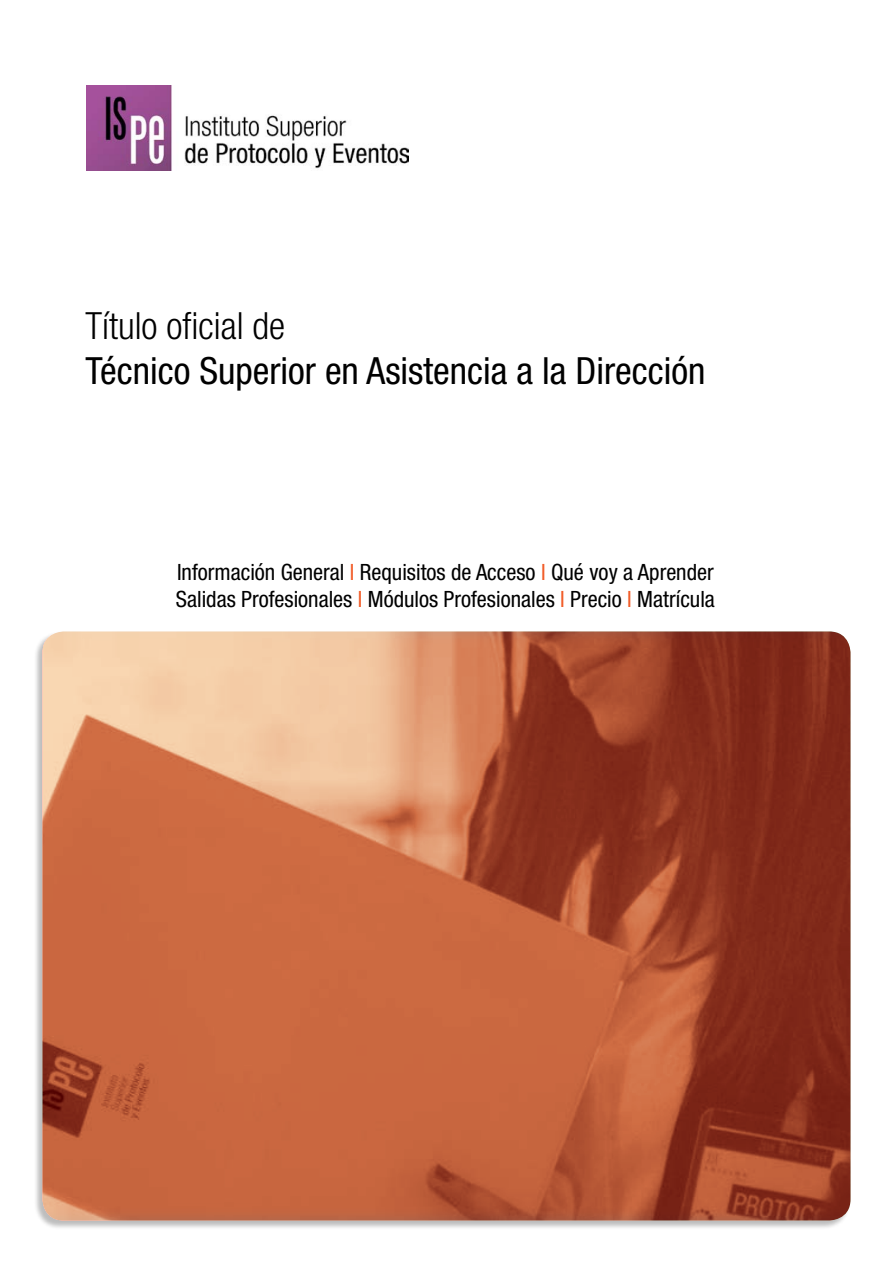
<style>
.page{position:relative;width:893px;height:1263px;background:#fff}
.page>*{position:absolute;margin:0;border:0;box-sizing:border-box;transform-origin:0 0}
.t1{font:condensed 37.5px "Helvetica Neue LT Pro";color:#000}
.t2{font:300 condensed 37.5px "Helvetica Neue LT Pro";color:#000}
.t3{font:condensed 22.5px/27px "Helvetica Neue LT Pro";color:#000}
.s1{color:#f15d29}
</style>
<div class="page">
<img style="left:86px;top:85px;width:322px;height:85px">
<div style="left:34px;top:632px;width:817px;height:598px;background:#000;opacity:.75"></div>
<svg style="left:42px;top:631px;width:808px;height:589px;background:#ba6242"></svg>
<h1 class="t2" style="left:85px;top:304px;width:201px">Título oficial de</h1>
<h1 class="t1" style="left:85px;top:349px;width:621px">Técnico Superior en Asistencia a la Dirección</h1>
<p class="t3" style="left:176px;top:558px;width:541px">Información General <span class="s1">I</span> Requisitos de Acceso <span class="s1">I</span> Qué voy a Aprender<br>Salidas Profesionales <span class="s1">I</span> Módulos Profesionales <span class="s1">I</span> Precio <span class="s1">I</span> Matrícula</p>
</div>
